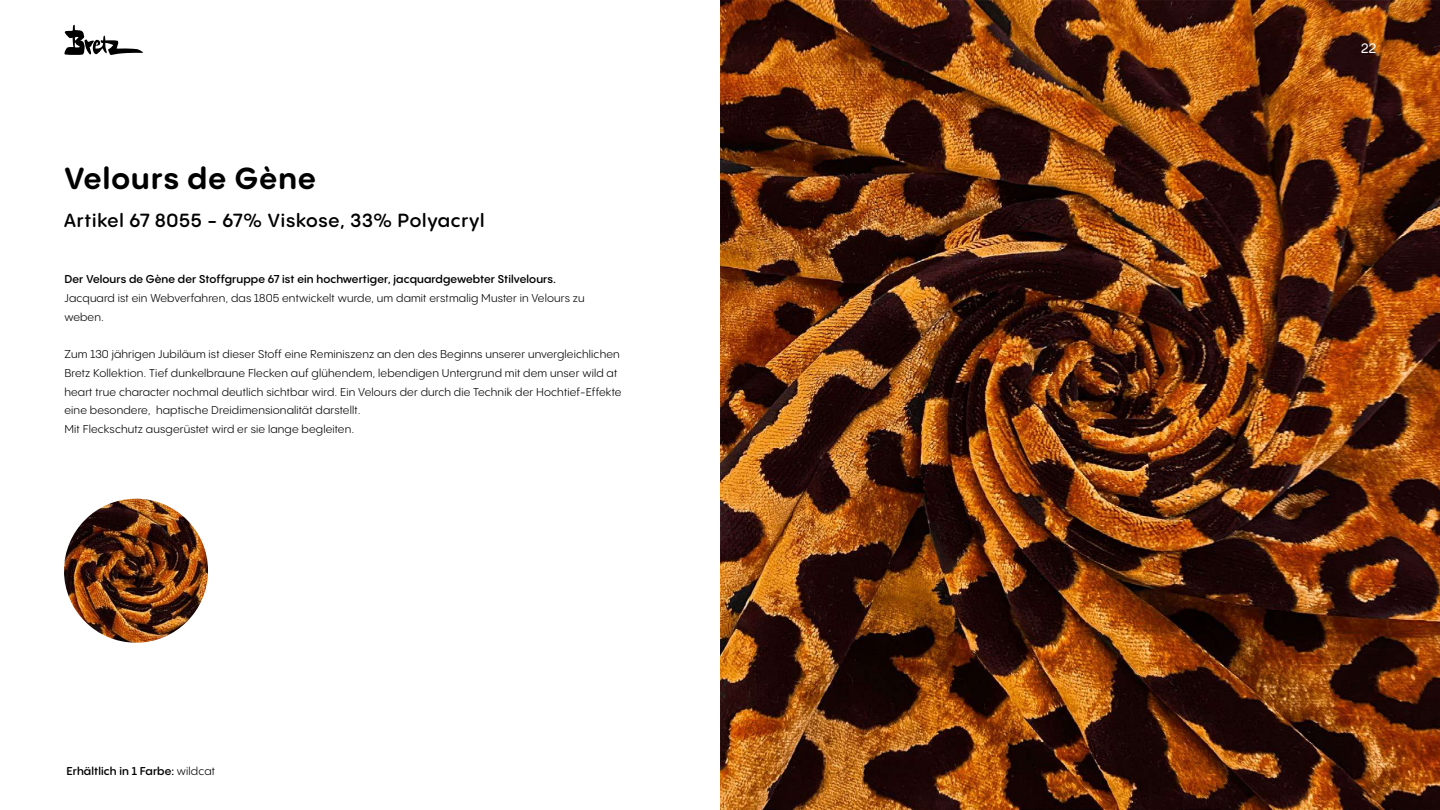
<style>
.page{position:relative;width:1440px;height:810px;background:#fff}
.page>*{position:absolute;margin:0;border:0;box-sizing:border-box;transform-origin:0 0}
.t1{font:700 30px "PP Pangram Sans Rounded";letter-spacing:.04em;color:#000}
.t2{font:600 18.75px "PP Pangram Sans Rounded";letter-spacing:.04em;color:#000}
.t3{font:500 13.5px "PP Pangram Sans Rounded";color:#fff}
.t4{font:11.25px/18.8px "PP Pangram Sans Rounded";letter-spacing:.01em;color:#000}
.t5{font:600 11.25px "PP Pangram Sans Rounded";letter-spacing:.01em;color:#000}
.s1{font-weight:400}
</style>
<div class="page">
<svg style="left:64px;top:25px;width:79px;height:30px"></svg>
<img style="left:720px;top:0;width:720px;height:810px">
<img style="left:64px;top:499px;width:144px;height:144px;border-radius:72px">
<h1 class="t1" style="left:64px;top:158px;width:254px">Velours de Gène</h1>
<h2 class="t2" style="left:64px;top:207px;width:422px">Artikel 67 8055 - 67% Viskose, 33% Polyacryl</h2>
<p class="t5" style="left:64px;top:272px;width:493px">Der Velours de Gène der Stoffgruppe 67 ist ein hochwertiger, jacquardgewebter Stilvelours.</p>
<p class="t4" style="left:64px;top:288px;width:522px">Jacquard ist ein Webverfahren, das 1805 entwickelt wurde, um damit erstmalig Muster in Velours zu weben.</p>
<p class="t4" style="left:64px;top:345px;width:559px">Zum 130 jährigen Jubiläum ist dieser Stoff eine Reminiszenz an den des Beginns unserer unvergleichlichen Bretz Kollektion. Tief dunkelbraune Flecken auf glühendem, lebendigen Untergrund mit dem unser wild at heart true character nochmal deutlich sichtbar wird. Ein Velours der durch die Technik der Hochtief-Effekte eine besondere, haptische Dreidimensionalität darstellt.<br>Mit Fleckschutz ausgerüstet wird er sie lange begleiten.</p>
<p class="t5" style="left:66px;top:764px;width:150px">Erhältlich in 1 Farbe: <span class="s1">wildcat</span></p>
<p class="t3" style="left:1361px;top:39px;width:16px">22</p>
</div>
